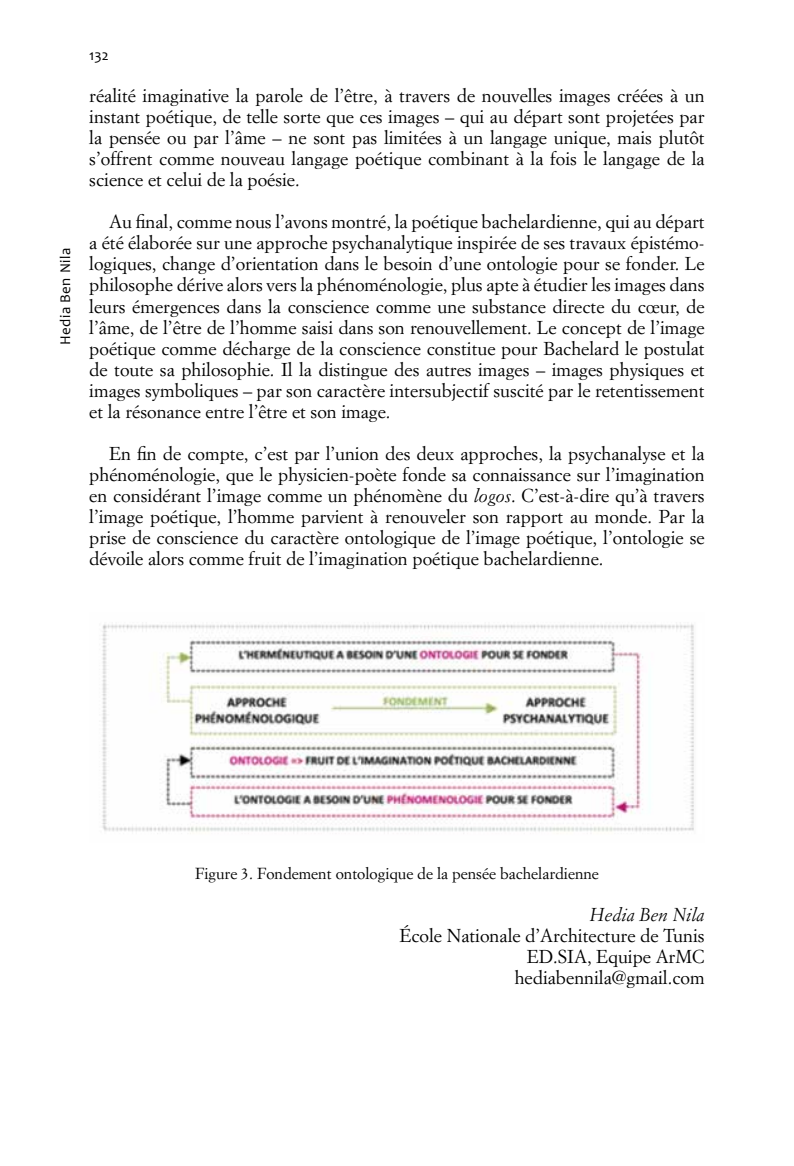
<style>
.page{position:relative;width:794px;height:1166px;background:#fff}
.page>*{position:absolute;margin:0;border:0;box-sizing:border-box;transform-origin:0 0}
.t1{font:18.38px/21px "Simoncini Garamond Std";color:#000;text-align:justify}
.t2{font:italic 18.38px "Simoncini Garamond Std";color:#000}
.t3{font:15.75px "Simoncini Garamond Std";color:#000}
.t4{font:14.88px "Candara";letter-spacing:.03em;color:#000}
.s1{font-style:italic}
</style>
<div class="page">
<img style="left:102px;top:622px;width:592px;height:212px">
<p class="t4" style="left:56px;top:345px;width:98px;rotate:-90deg">Hedia Ben Nila</p>
<p class="t4" style="left:89px;top:46px;width:21px">132</p>
<p class="t1" style="left:89px;top:85px;width:617px">réalité imaginative la parole de l’être, à travers de nouvelles images créées à un instant poétique, de telle sorte que ces images – qui au départ sont projetées par la pensée ou par l’âme – ne sont pas limitées à un langage unique, mais plutôt s’offrent comme nouveau langage poétique combinant à la fois le langage de la science et celui de la poésie.</p>
<p class="t1" style="left:89px;top:211px;width:617px;text-indent:20px">Au final, comme nous l’avons montré, la poétique bachelardienne, qui au départ a été élaborée sur une approche psychanalytique inspirée de ses travaux épistémo&shy;logiques, change d’orientation dans le besoin d’une ontologie pour se fonder. Le philosophe dérive alors vers la phénoménologie, plus apte à étudier les images dans leurs émergences dans la conscience comme une substance directe du cœur, de l’âme, de l’être de l’homme saisi dans son renouvellement. Le concept de l’image poétique comme décharge de la conscience constitue pour Bachelard le postulat de toute sa philosophie. Il la distingue des autres images – images physiques et images symboliques – par son caractère intersubjectif suscité par le retentissement et la résonance entre l’être et son image.</p>
<p class="t1" style="left:89px;top:442px;width:617px;text-indent:20px">En fin de compte, c’est par l’union des deux approches, la psychanalyse et la phénoménologie, que le physicien-poète fonde sa connaissance sur l’imagination en considérant l’image comme un phénomène du <span class="s1">logos</span>. C’est-à-dire qu’à travers l’image poétique, l’homme parvient à renouveler son rapport au monde. Par la prise de conscience du caractère ontologique de l’image poétique, l’ontologie se dévoile alors comme fruit de l’imagination poétique bachelardienne.</p>
<p class="t3" style="left:195px;top:864px;width:405px">Figure 3. Fondement ontologique de la pensée bachelardienne</p>
<p class="t2" style="left:590px;top:903px;width:116px">Hedia Ben Nila</p>
<p class="t1" style="left:399px;top:924px;width:306px;text-align:right">École Nationale d’Architecture de Tunis<br>ED.SIA, Equipe ArMC hediabennila@gmail.com</p>
</div>
